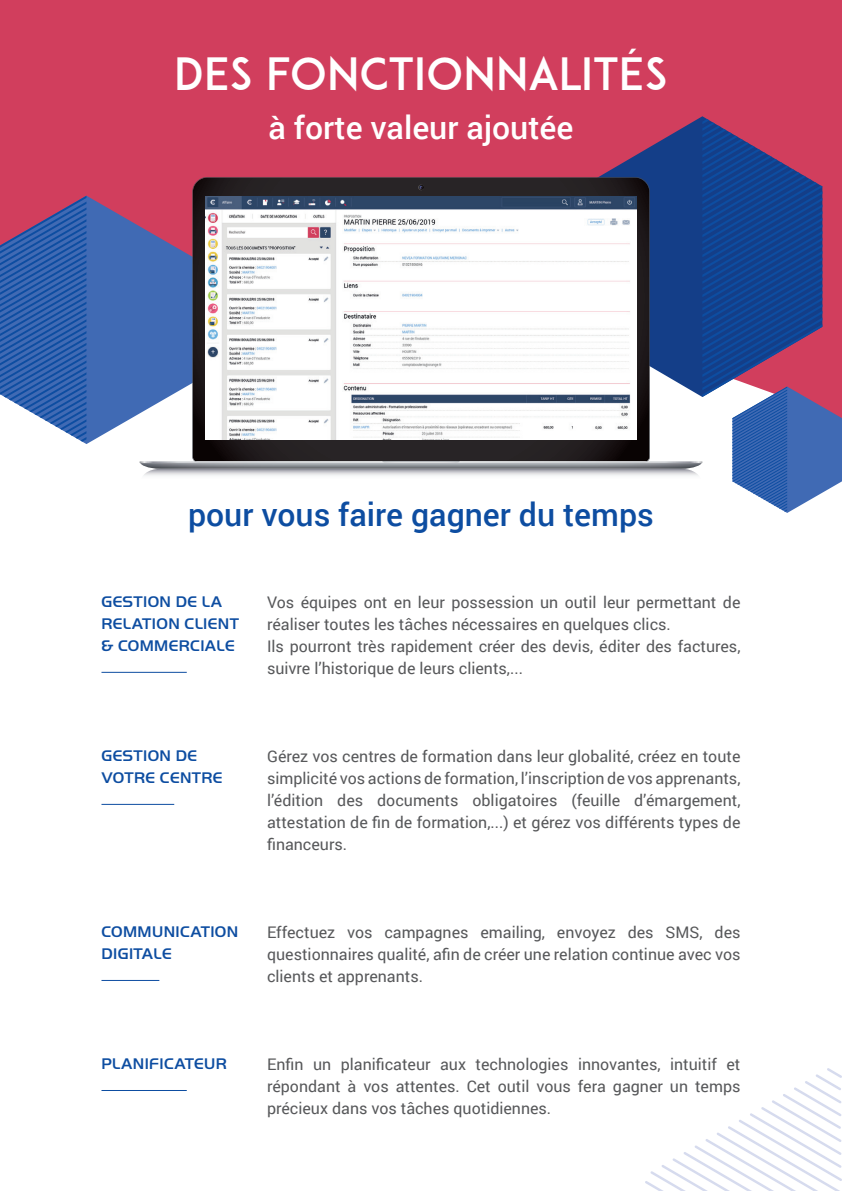
<style>
.page{position:relative;width:842px;height:1191px;background:#fff}
.page>*{position:absolute;margin:0;border:0;box-sizing:border-box;transform-origin:0 0}
.t1{font:44px "ADAM.CGPRO";color:#fff}
.t2{font:500 32px "Roboto";color:#0d4da1}
.t3{font:500 32px "Roboto";color:#fff}
.t4{font:16px/22px "Roboto";color:#57585a;text-align:justify}
.t5{font:500 16px/22px "Handel Got D";letter-spacing:.025em;color:#0d4da1}
</style>
<div class="page">
<svg style="left:645px;top:1068px;width:197px;height:123px"></svg>
<div style="left:0;top:0;width:842px;height:196px;background:#d13e5d"></div>
<svg style="left:83px;top:196px;width:57px;height:248px;background:#536fb3"></svg>
<svg style="left:0;top:196px;width:86px;height:246px;background:#506aac"></svg>
<svg style="left:140px;top:119px;width:702px;height:394px"></svg>
<img style="left:206px;top:197px;width:430px;height:242px">
<hr style="left:101px;top:672px;width:86px;height:1px;background:#0d4da1">
<hr style="left:101px;top:804px;width:73px;height:1px;background:#0d4da1">
<hr style="left:101px;top:980px;width:58px;height:1px;background:#0d4da1">
<hr style="left:101px;top:1090px;width:86px;height:1px;background:#0d4da1">
<h1 class="t1" style="left:174px;top:47px;width:495px">DES FONCTIONNALITÉS</h1>
<h2 class="t3" style="left:268px;top:105px;width:306px">à forte valeur ajoutée</h2>
<h2 class="t2" style="left:188px;top:492px;width:467px">pour vous faire gagner du temps</h2>
<p class="t5" style="left:101px;top:590px;width:139px">GESTION DE LA<br>RELATION CLIENT &amp; COMMERCIALE</p>
<p class="t4" style="left:267px;top:590px;width:475px;text-align:left">Vos équipes ont en leur possession un outil leur permettant de réaliser toutes les tâches nécessaires en quelques clics.<br>Ils pourront très rapidement créer des devis, éditer des factures, suivre l’historique de leurs clients,...</p>
<p class="t5" style="left:101px;top:744px;width:123px">GESTION DE<br>VOTRE CENTRE</p>
<p class="t4" style="left:267px;top:744px;width:475px">Gérez vos centres de formation dans leur globalité, créez en toute simplicité vos actions de formation, l’inscription de vos apprenants, l’édition des documents obligatoires (feuille d’émargement, attestation de fin de formation,...) et gérez vos différents types de financeurs.</p>
<p class="t5" style="left:101px;top:920px;width:138px">COMMUNICATION<br>DIGITALE</p>
<p class="t5" style="left:101px;top:1052px;width:127px">PLANIFICATEUR</p>
<p class="t4" style="left:267px;top:920px;width:475px">Effectuez vos campagnes emailing, envoyez des SMS, des questionnaires qualité, afin de créer une relation continue avec vos clients et apprenants.</p>
<p class="t4" style="left:267px;top:1052px;width:475px">Enfin un planificateur aux technologies innovantes, intuitif et répondant à vos attentes. Cet outil vous fera gagner un temps précieux dans vos tâches quotidiennes.</p>
</div>
